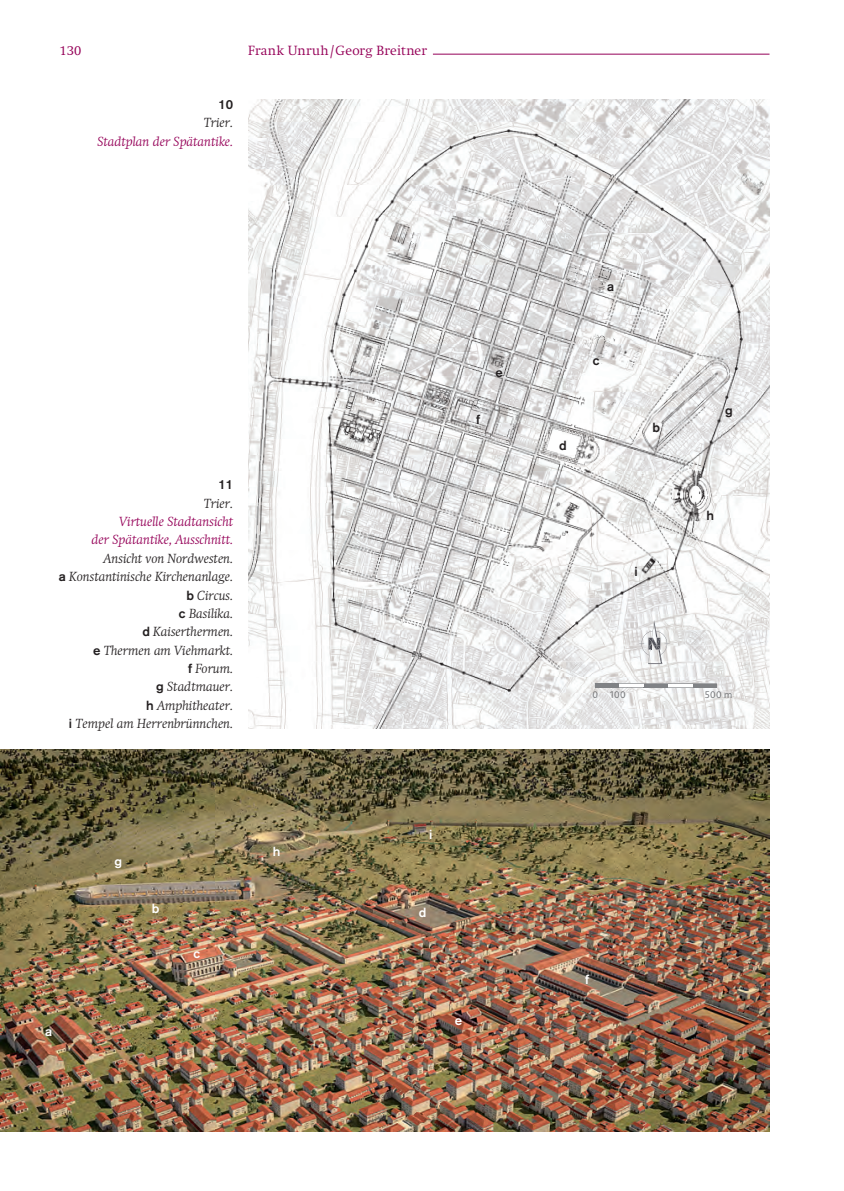
<style>
.page{position:relative;width:844px;height:1191px;background:#fff}
.page>*{position:absolute;margin:0;border:0;box-sizing:border-box;transform-origin:0 0}
.t1{font:italic 300 13.12px/18.4px "Swift";color:#231f20;text-align:right}
.t2{font:italic 300 13.12px/18.4px "Swift";color:#950058;text-align:right}
.t3{font:300 13.12px "Swift";letter-spacing:.015em;color:#950058}
.t4{font:500 13.12px "Akzidenz Grotesk Std";color:#231f20}
.t5{font:500 13.12px "Akzidenz Grotesk Std";color:#fff}
.t6{font:300 10.15px "Bliss 2";letter-spacing:.025em;color:#6c6d70}
.s1{font-family:"Akzidenz Grotesk Std";font-weight:500;font-style:normal}
</style>
<div class="page">
<hr style="left:433px;top:54px;width:336px;height:1px;background:#950058">
<img style="left:0;top:749px;width:769px;height:382px">
<svg style="left:248px;top:100px;width:521px;height:628px"></svg>
<p class="t3" style="left:60px;top:42px;width:23px">130</p>
<p class="t3" style="left:248px;top:42px;width:180px">Frank Unruh/Georg Breitner</p>
<p class="t4" style="left:218px;top:96px;width:16px">10</p>
<p class="t1" style="left:204px;top:114px;width:31px">Trier.</p>
<p class="t2" style="left:97px;top:132px;width:137px">Stadtplan der Spätantike.</p>
<p class="t4" style="left:218px;top:476px;width:16px">11</p>
<p class="t1" style="left:204px;top:494px;width:31px">Trier.</p>
<p class="t2" style="left:92px;top:512px;width:143px">Virtuelle Stadtansicht<br>der Spätantike, Ausschnitt.</p>
<p class="t1" style="left:59px;top:549px;width:176px">Ansicht von Nordwesten.<br><span class="s1">a</span> Konstantinische Kirchenanlage. <span class="s1">b</span> Circus.<br><span class="s1">c</span> Basilika.<br><span class="s1">d</span> Kaiserthermen.<br><span class="s1">e</span> Thermen am Viehmarkt.<br><span class="s1">f</span> Forum.<br><span class="s1">g</span> Stadtmauer.<br><span class="s1">h</span> Amphitheater.<br><span class="s1">i</span> Tempel am Herrenbrünnchen.</p>
<p class="t5" style="left:45px;top:1023px;width:9px">a</p>
<p class="t5" style="left:114px;top:853px;width:9px">g</p>
<p class="t5" style="left:152px;top:900px;width:9px">b</p>
<p class="t5" style="left:193px;top:945px;width:8px">c</p>
<p class="t5" style="left:273px;top:843px;width:9px">h</p>
<p class="t4" style="left:476px;top:411px;width:6px">f</p>
<p class="t4" style="left:495px;top:364px;width:9px">e</p>
<p class="t5" style="left:429px;top:826px;width:5px">i</p>
<p class="t5" style="left:418px;top:904px;width:9px">d</p>
<p class="t5" style="left:455px;top:1012px;width:9px">e</p>
<p class="t4" style="left:607px;top:278px;width:9px">a</p>
<p class="t4" style="left:592px;top:352px;width:8px">c</p>
<p class="t4" style="left:559px;top:437px;width:9px">d</p>
<p class="t4" style="left:652px;top:419px;width:9px">b</p>
<p class="t4" style="left:634px;top:563px;width:5px">i</p>
<p class="t4" style="left:725px;top:402px;width:9px">g</p>
<p class="t4" style="left:706px;top:507px;width:9px">h</p>
<p class="t6" style="left:592px;top:688px;width:35px">0 100</p>
<p class="t6" style="left:704px;top:688px;width:29px">500 m</p>
<p class="t5" style="left:585px;top:971px;width:6px">f</p>
</div>
